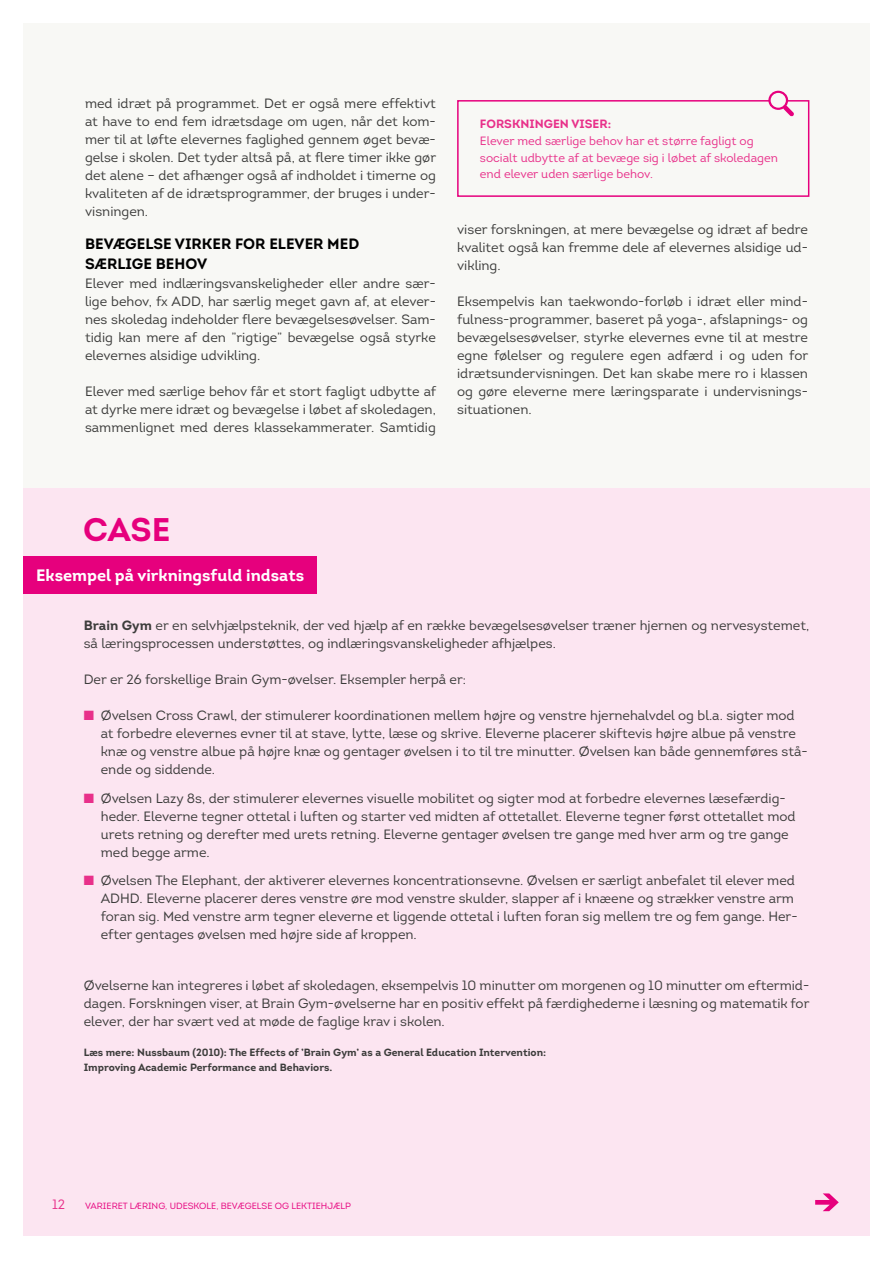
<style>
.page{position:relative;width:893px;height:1263px;background:#fff}
.page>*{position:absolute;margin:0;border:0;box-sizing:border-box;transform-origin:0 0}
.t1{font:700 32.7px "Intro";color:#e6007d}
.t2{font:700 16.5px "Intro";color:#fff}
.t3{font:700 15px/19.5px "Intro";color:#000}
.t4{font:13.5px/18px "Intro";color:#3c3c3b;text-align:justify}
.t5{font:13.5px "Intro";color:#e8308a}
.t6{font:12px/16.5px "Intro";color:#e8308a}
.t7{font:700 12px "Intro";color:#e8308a}
.t8{font:700 10.5px/15px "Intro";color:#3c3c3b}
.t9{font:9px "Intro";color:#e6007d}
.s1{font-weight:700}
.s2{color:#e8308a}
</style>
<div class="page">
<div style="left:23px;top:23px;width:847px;height:1212px;background:#f8f8f5"></div>
<div style="left:23px;top:488px;width:847px;height:747px;background:#fce5f1"></div>
<div style="left:23px;top:556px;width:294px;height:38px;background:#e6007d"></div>
<div style="left:457px;top:100px;width:352px;height:97px;border:2px solid #e6007d"></div>
<svg style="left:768px;top:91px;width:26px;height:25px"></svg>
<div style="left:771px;top:93px;width:15px;height:15px;background:#f8f8f5;border-radius:50%"></div>
<svg style="left:815px;top:1193px;width:24px;height:18px"></svg>
<p class="t4" style="left:85px;top:94px;width:353px">med idræt på programmet. Det er også mere effektivt at have to end fem idrætsdage om ugen, når det kom&shy;mer til at løfte elevernes faglighed gennem øget bevæ&shy;gelse i skolen. Det tyder altså på, at flere timer ikke gør det alene – det afhænger også af indholdet i timerne og kvaliteten af de idrætsprogrammer, der bruges i under&shy;visningen.</p>
<p class="t3" style="left:85px;top:234px;width:276px">BEVÆGELSE VIRKER FOR ELEVER MED<br>SÆRLIGE BEHOV</p>
<p class="t4" style="left:85px;top:274px;width:352px">Elever med indlæringsvanskeligheder eller andre sær&shy;lige behov, fx ADD, har særlig meget gavn af, at elever&shy;nes skoledag indeholder flere bevægelsesøvelser. Sam&shy;tidig kan mere af den ”rigtige” bevægelse også styrke elevernes alsidige udvikling.</p>
<p class="t4" style="left:85px;top:382px;width:353px">Elever med særlige behov får et stort fagligt udbytte af at dyrke mere idræt og bevægelse i løbet af skoledagen, sammenlignet med deres klassekammerater. Samtidig</p>
<p class="t7" style="left:480px;top:116px;width:133px">FORSKNINGEN VISER:</p>
<p class="t6" style="left:480px;top:133px;width:300px">Elever med særlige behov har et større fagligt og socialt udbytte af at bevæge sig i løbet af skoledagen end elever uden særlige behov.</p>
<p class="t4" style="left:457px;top:220px;width:352px">viser forskningen, at mere bevægelse og idræt af bedre kvalitet også kan fremme dele af elevernes alsidige ud&shy;vikling.</p>
<p class="t4" style="left:457px;top:292px;width:353px;text-align:left">Eksempelvis kan taekwondo-forløb i idræt eller mind&shy;fulness-programmer, baseret på yoga-, afslapnings- og bevægelsesøvelser, styrke elevernes evne til at mestre egne følelser og regulere egen adfærd i og uden for idrætsundervisningen. Det kan skabe mere ro i klassen og gøre eleverne mere læringsparate i undervisnings&shy;situationen.</p>
<h1 class="t1" style="left:83px;top:509px;width:89px">CASE</h1>
<p class="t2" style="left:36px;top:565px;width:270px">Eksempel på virkningsfuld indsats</p>
<p class="t4" style="left:84px;top:616px;width:727px"><span class="s1">Brain Gym</span> er en selvhjælpsteknik, der ved hjælp af en række bevægelsesøvelser træner hjernen og nervesystemet, så læringsprocessen understøttes, og indlæringsvanskeligheder afhjælpes.</p>
<p class="t4" style="left:84px;top:670px;width:384px">Der er 26 forskellige Brain Gym-øvelser. Eksempler herpå er:</p>
<p class="t4" style="left:101px;top:706px;width:708px;text-align:left;text-indent:-17px"><span class="s2">■</span> Øvelsen Cross Crawl, der stimulerer koordinationen mellem højre og venstre hjernehalvdel og bl.a. sigter mod at forbedre elevernes evner til at stave, lytte, læse og skrive. Eleverne placerer skiftevis højre albue på venstre knæ og venstre albue på højre knæ og gentager øvelsen i to til tre minutter. Øvelsen kan både gennemføres stå&shy;ende og siddende.</p>
<p class="t4" style="left:101px;top:789px;width:696px;text-align:left;text-indent:-17px"><span class="s2">■</span> Øvelsen Lazy 8s, der stimulerer elevernes visuelle mobilitet og sigter mod at forbedre elevernes læsefærdig&shy;heder. Eleverne tegner ottetal i luften og starter ved midten af ottetallet. Eleverne tegner først ottetallet mod urets retning og derefter med urets retning. Eleverne gentager øvelsen tre gange med hver arm og tre gange med begge arme.</p>
<p class="t4" style="left:101px;top:872px;width:698px;text-align:left;text-indent:-17px"><span class="s2">■</span> Øvelsen The Elephant, der aktiverer elevernes koncentrationsevne. Øvelsen er særligt anbefalet til elever med ADHD. Eleverne placerer deres venstre øre mod venstre skulder, slapper af i knæene og strækker venstre arm foran sig. Med venstre arm tegner eleverne et liggende ottetal i luften foran sig mellem tre og fem gange. Her&shy;efter gentages øvelsen med højre side af kroppen.</p>
<p class="t4" style="left:84px;top:976px;width:727px">Øvelserne kan integreres i løbet af skoledagen, eksempelvis 10 minutter om morgenen og 10 minutter om eftermid&shy;dagen. Forskningen viser, at Brain Gym-øvelserne har en positiv effekt på færdighederne i læsning og matematik for elever, der har svært ved at møde de faglige krav i skolen.</p>
<p class="t8" style="left:84px;top:1045px;width:464px">Læs mere: Nussbaum (2010): The Effects of ’Brain Gym’ as a General Education Intervention:<br>Improving Academic Performance and Behaviors.</p>
<p class="t5" style="left:52px;top:1196px;width:15px">12</p>
<p class="t9" style="left:85px;top:1200px;width:268px">VARIERET LÆRING, UDESKOLE, BEVÆGELSE OG LEKTIEHJÆLP</p>
</div>
